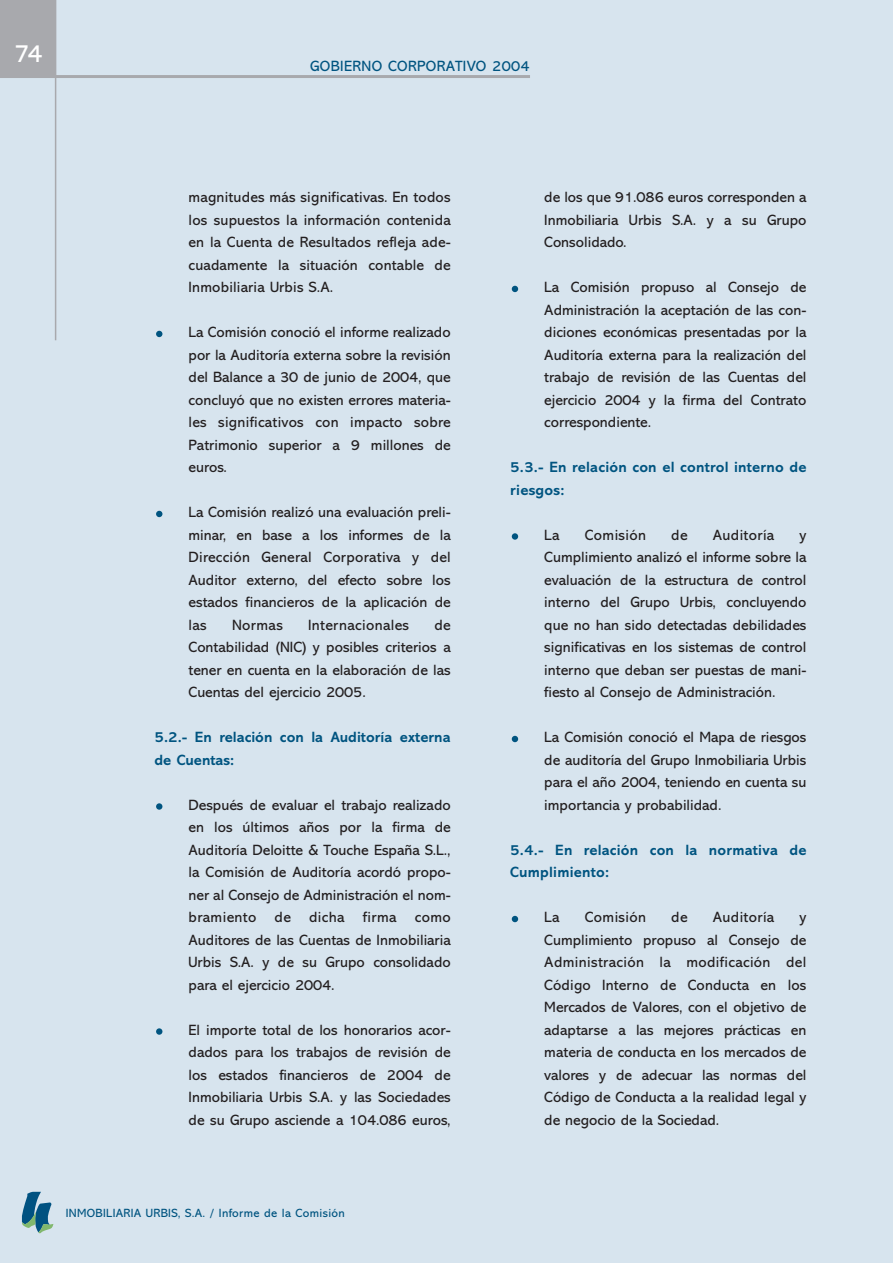
<style>
.page{position:relative;width:893px;height:1263px;background:#d7e4ee}
.page>*{position:absolute;margin:0;border:0;box-sizing:border-box;transform-origin:0 0}
.t1{font:25.5px "Abadi";color:#fff}
.t2{font:15px/22.5px "Abadi";color:#231f20;text-align:justify}
.t3{font:700 15px/22.5px "Abadi";letter-spacing:.015em;color:#005480}
.t4{font:15px "Abadi";letter-spacing:.025em;color:#231f20}
.t5{font:15px "Abadi";letter-spacing:.025em;color:#005480}
.t6{font:12px "Abadi";letter-spacing:.025em;color:#005480}
</style>
<div class="page">
<div style="left:0;top:0;width:56px;height:76px;background:#a8a9ad"></div>
<hr style="left:0;top:75px;width:530px;height:3px;background:#a8a9ad">
<hr style="left:55px;top:0;width:1px;height:340px;background:#a8a9ad">
<svg style="left:22px;top:1192px;width:31px;height:41px"></svg>
<svg style="left:512px;top:916px;width:6px;height:6px"></svg>
<svg style="left:512px;top:736px;width:6px;height:6px"></svg>
<div style="left:512px;top:533px;width:6px;height:7px;background:#005480;border-radius:50%"></div>
<svg style="left:512px;top:286px;width:6px;height:6px"></svg>
<div style="left:156px;top:1028px;width:6px;height:7px;background:#005480;border-radius:50%"></div>
<div style="left:156px;top:803px;width:6px;height:7px;background:#005480;border-radius:50%"></div>
<svg style="left:156px;top:511px;width:6px;height:6px"></svg>
<svg style="left:156px;top:331px;width:6px;height:6px"></svg>
<h1 class="t1" style="left:14px;top:44px;width:30px">74</h1>
<p class="t5" style="left:310px;top:61px;width:221px">GOBIERNO CORPORATIVO 2004</p>
<p class="t2" style="left:189px;top:187px;width:264px">magnitudes más significativas. En todos los supuestos la información contenida en la Cuenta de Resultados refleja ade&shy;cuadamente la situación contable de Inmobiliaria Urbis S.A.</p>
<p class="t2" style="left:189px;top:322px;width:264px">La Comisión conoció el informe realizado por la Auditoría externa sobre la revisión del Balance a 30 de junio de 2004, que concluyó que no existen errores materia&shy;les significativos con impacto sobre Patrimonio superior a 9 millones de euros.</p>
<p class="t2" style="left:189px;top:502px;width:264px">La Comisión realizó una evaluación preli&shy;minar, en base a los informes de la Dirección General Corporativa y del Auditor externo, del efecto sobre los estados financieros de la aplicación de las</p>
<p class="t2" style="left:189px;top:615px;width:264px;text-indent:246px">de Contabilidad (NIC) y posibles criterios a tener en cuenta en la elaboración de las Cuentas del ejercicio 2005.</p>
<p class="t3" style="left:155px;top:728px;width:298px">5.2.- En relación con la Auditoría externa de Cuentas:</p>
<p class="t2" style="left:189px;top:795px;width:264px">Después de evaluar el trabajo realizado en los últimos años por la firma de Auditoría Deloitte &amp; Touche España S.L., la Comisión de Auditoría acordó propo&shy;ner al Consejo de Administración el nom&shy;bramiento de dicha firma como Auditores de las Cuentas de Inmobiliaria Urbis S.A. y de su Grupo consolidado para el ejercicio 2004.</p>
<p class="t2" style="left:189px;top:1020px;width:264px">El importe total de los honorarios acor&shy;dados para los trabajos de revisión de los estados financieros de 2004 de Inmobiliaria Urbis S.A. y las Sociedades de su Grupo asciende a 104.086 euros,</p>
<p class="t2" style="left:232px;top:615px;width:52px">Normas</p>
<p class="t4" style="left:308px;top:619px;width:103px">Internacionales</p>
<p class="t6" style="left:66px;top:1209px;width:280px">INMOBILIARIA URBIS, S.A. / Informe de la Comisión</p>
<p class="t2" style="left:544px;top:187px;width:264px">de los que 91.086 euros corresponden a Inmobiliaria Urbis S.A. y a su Grupo Consolidado.</p>
<p class="t2" style="left:544px;top:277px;width:264px">La Comisión propuso al Consejo de Administración la aceptación de las con&shy;diciones económicas presentadas por la Auditoría externa para la realización del trabajo de revisión de las Cuentas del ejercicio 2004 y la firma del Contrato correspondiente.</p>
<p class="t3" style="left:510px;top:458px;width:298px">5.3.- En relación con el control interno de riesgos:</p>
<p class="t2" style="left:544px;top:525px;width:17px">La</p>
<p class="t4" style="left:585px;top:529px;width:63px">Comisión</p>
<p class="t2" style="left:671px;top:525px;width:18px">de</p>
<p class="t4" style="left:713px;top:529px;width:63px">Auditoría</p>
<p class="t2" style="left:544px;top:525px;width:264px;text-indent:255px">y Cumplimiento analizó el informe sobre la evaluación de la estructura de control interno del Grupo Urbis, concluyendo que no han sido detectadas debilidades significativas en los sistemas de control interno que deban ser puestas de mani&shy;fiesto al Consejo de Administración.</p>
<p class="t2" style="left:544px;top:727px;width:264px">La Comisión conoció el Mapa de riesgos de auditoría del Grupo Inmobiliaria Urbis para el año 2004, teniendo en cuenta su importancia y probabilidad.</p>
<p class="t3" style="left:510px;top:841px;width:298px">5.4.- En relación con la normativa de<br>Cumplimiento:</p>
<p class="t2" style="left:544px;top:907px;width:17px">La</p>
<p class="t4" style="left:585px;top:912px;width:63px">Comisión</p>
<p class="t2" style="left:671px;top:907px;width:18px">de</p>
<p class="t4" style="left:713px;top:912px;width:63px">Auditoría</p>
<p class="t2" style="left:544px;top:907px;width:264px;text-indent:255px">y Cumplimiento propuso al Consejo de Administración la modificación del Código Interno de Conducta en los Mercados de Valores, con el objetivo de adaptarse a las mejores prácticas en materia de conducta en los mercados de valores y de adecuar las normas del Código de Conducta a la realidad legal y de negocio de la Sociedad.</p>
</div>
